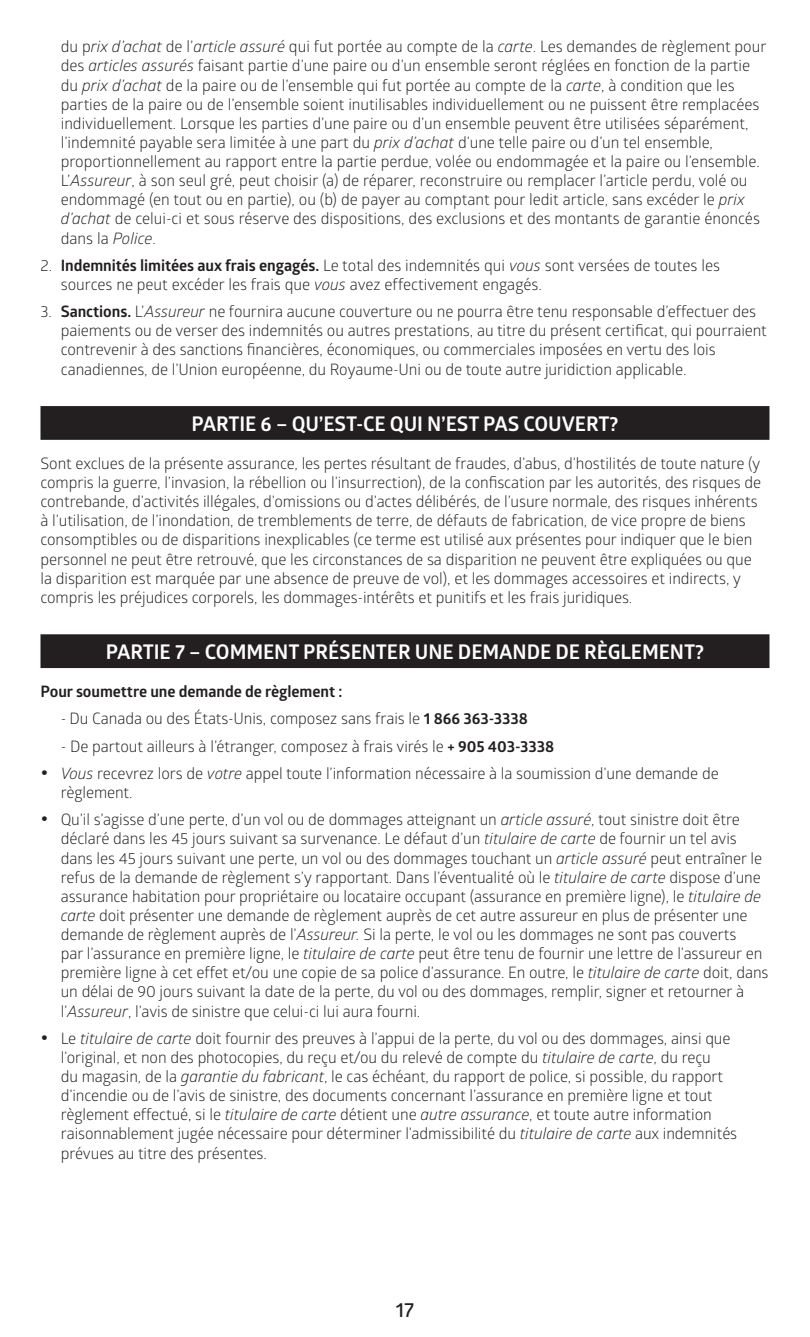
<style>
.page{position:relative;width:810px;height:1337px;background:#fff}
.page>*{position:absolute;margin:0;border:0;box-sizing:border-box;transform-origin:0 0}
.t1{font:700 20.25px "Glober";letter-spacing:-.005em;color:#fff}
.t2{font:600 20.25px "Glober";color:#231f20}
.t3{font:15.75px/19.1px "Glober";letter-spacing:-.005em;color:#231f20}
.t4{font:700 15.75px "Glober";letter-spacing:-.005em;color:#231f20}
.s1{font-style:italic}
.s2{font-weight:700}
.s3{font-weight:700;font-size:22.5px}
</style>
<div class="page">
<div style="left:40px;top:406px;width:730px;height:34px;background:#231f20"></div>
<div style="left:40px;top:634px;width:730px;height:34px;background:#231f20"></div>
<p class="t3" style="left:61px;top:36px;width:707px">du p<span class="s1">rix d’achat</span> de l’<span class="s1">article assuré</span> qui fut portée au compte de la <span class="s1">carte</span>. Les demandes de règlement pour des <span class="s1">articles assurés</span> faisant partie d’une paire ou d’un ensemble seront réglées en fonction de la partie du <span class="s1">prix d’achat</span> de la paire ou de l’ensemble qui fut portée au compte de la <span class="s1">carte</span>, à condition que les parties de la paire ou de l’ensemble soient inutilisables individuellement ou ne puissent être remplacées individuellement. Lorsque les parties d’une paire ou d’un ensemble peuvent être utilisées séparément, l’indemnité payable sera limitée à une part du <span class="s1">prix d’achat</span> d’une telle paire ou d’un tel ensemble, proportionnellement au rapport entre la partie perdue, volée ou endommagée et la paire ou l’ensemble.<br>L’<span class="s1">Assureur</span>, à son seul gré, peut choisir (a) de réparer, reconstruire ou remplacer l’article perdu, volé ou endommagé (en tout ou en partie), ou (b) de payer au comptant pour ledit article, sans excéder le <span class="s1">prix d’achat</span> de celui-ci et sous réserve des dispositions, des exclusions et des montants de garantie énoncés dans la <span class="s1">Police</span>.</p>
<p class="t3" style="left:61px;top:255px;width:661px;text-indent:-20px">2. <span class="s2">Indemnités limitées aux frais engagés.</span> Le total des indemnités qui <span class="s1">vous</span> sont versées de toutes les sources ne peut excéder les frais que <span class="s1">vous</span> avez effectivement engagés.</p>
<p class="t3" style="left:61px;top:301px;width:708px;text-indent:-20px">3. <span class="s2">Sanctions.</span> L’<span class="s1">Assureur</span> ne fournira aucune couverture ou ne pourra être tenu responsable d’effectuer des paiements ou de verser des indemnités ou autres prestations, au titre du présent certificat, qui pourraient contrevenir à des sanctions financières, économiques, ou commerciales imposées en vertu des lois canadiennes, de l’Union européenne, du Royaume-Uni ou de toute autre juridiction applicable.</p>
<h3 class="t1" style="left:192px;top:409px;width:428px">PARTIE 6 – QU’EST-CE QUI N’EST PAS COUVERT?</h3>
<p class="t3" style="left:40px;top:453px;width:722px">Sont exclues de la présente assurance, les pertes résultant de fraudes, d’abus, d’hostilités de toute nature (y compris la guerre, l’invasion, la rébellion ou l’insurrection), de la confiscation par les autorités, des risques de contrebande, d’activités illégales, d’omissions ou d’actes délibérés, de l’usure normale, des risques inhérents à l’utilisation, de l’inondation, de tremblements de terre, de défauts de fabrication, de vice propre de biens consomptibles ou de disparitions inexplicables (ce terme est utilisé aux présentes pour indiquer que le bien personnel ne peut être retrouvé, que les circonstances de sa disparition ne peuvent être expliquées ou que la disparition est marquée par une absence de preuve de vol), et les dommages accessoires et indirects, y compris les préjudices corporels, les dommages-intérêts et punitifs et les frais juridiques.</p>
<h3 class="t1" style="left:106px;top:637px;width:600px">PARTIE 7 – COMMENT PRÉSENTER UNE DEMANDE DE RÈGLEMENT?</h3>
<p class="t4" style="left:40px;top:680px;width:303px">Pour soumettre une demande de règlement :</p>
<p class="t3" style="left:61px;top:708px;width:469px">- Du Canada ou des États-Unis, composez sans frais le <span class="s2">1 866 363-3338</span></p>
<p class="t3" style="left:61px;top:736px;width:495px">- De partout ailleurs à l’étranger, composez à frais virés le <span class="s2">+ 905 403-3338</span></p>
<p class="t3" style="left:61px;top:763px;width:659px;text-indent:-20px"><span class="s3">•</span> <span class="s1">Vous</span> recevrez lors de <span class="s1">votre</span> appel toute l’information nécessaire à la soumission d’une demande de règlement.</p>
<p class="t3" style="left:61px;top:809px;width:709px;text-indent:-20px"><span class="s3">•</span> Qu’il s’agisse d’une perte, d’un vol ou de dommages atteignant un <span class="s1">article assuré</span>, tout sinistre doit être déclaré dans les 45 jours suivant sa survenance. Le défaut d’un <span class="s1">titulaire de carte</span> de fournir un tel avis dans les 45 jours suivant une perte, un vol ou des dommages touchant un <span class="s1">article assuré</span> peut entraîner le refus de la demande de règlement s’y rapportant. Dans l’éventualité où le <span class="s1">titulaire de carte</span> dispose d’une assurance habitation pour propriétaire ou locataire occupant (assurance en première ligne), le <span class="s1">titulaire de carte</span> doit présenter une demande de règlement auprès de cet autre assureur en plus de présenter une demande de règlement auprès de l’<span class="s1">Assureur.</span> Si la perte, le vol ou les dommages ne sont pas couverts<br>par l’assurance en première ligne, le <span class="s1">titulaire de carte</span> peut être tenu de fournir une lettre de l’assureur en première ligne à cet effet et/ou une copie de sa police d’assurance. En outre, le <span class="s1">titulaire de carte</span> doit, dans un délai de 90 jours suivant la date de la perte, du vol ou des dommages, remplir, signer et retourner à l’<span class="s1">Assureur</span>, l’avis de sinistre que celui-ci lui aura fourni.</p>
<p class="t3" style="left:61px;top:1028px;width:678px;text-indent:-20px"><span class="s3">•</span> Le <span class="s1">titulaire de carte</span> doit fournir des preuves à l’appui de la perte, du vol ou des dommages, ainsi que l’original, et non des photocopies, du reçu et/ou du relevé de compte du <span class="s1">titulaire de carte</span>, du reçu<br>du magasin, de la <span class="s1">garantie du fabricant</span>, le cas échéant, du rapport de police, si possible, du rapport d’incendie ou de l’avis de sinistre, des documents concernant l’assurance en première ligne et tout règlement effectué, si le <span class="s1">titulaire de carte</span> détient une <span class="s1">autre assurance</span>, et toute autre information raisonnablement jugée nécessaire pour déterminer l’admissibilité du <span class="s1">titulaire de carte</span> aux indemnités prévues au titre des présentes.</p>
<p class="t2" style="left:396px;top:1295px;width:20px">17</p>
</div>
